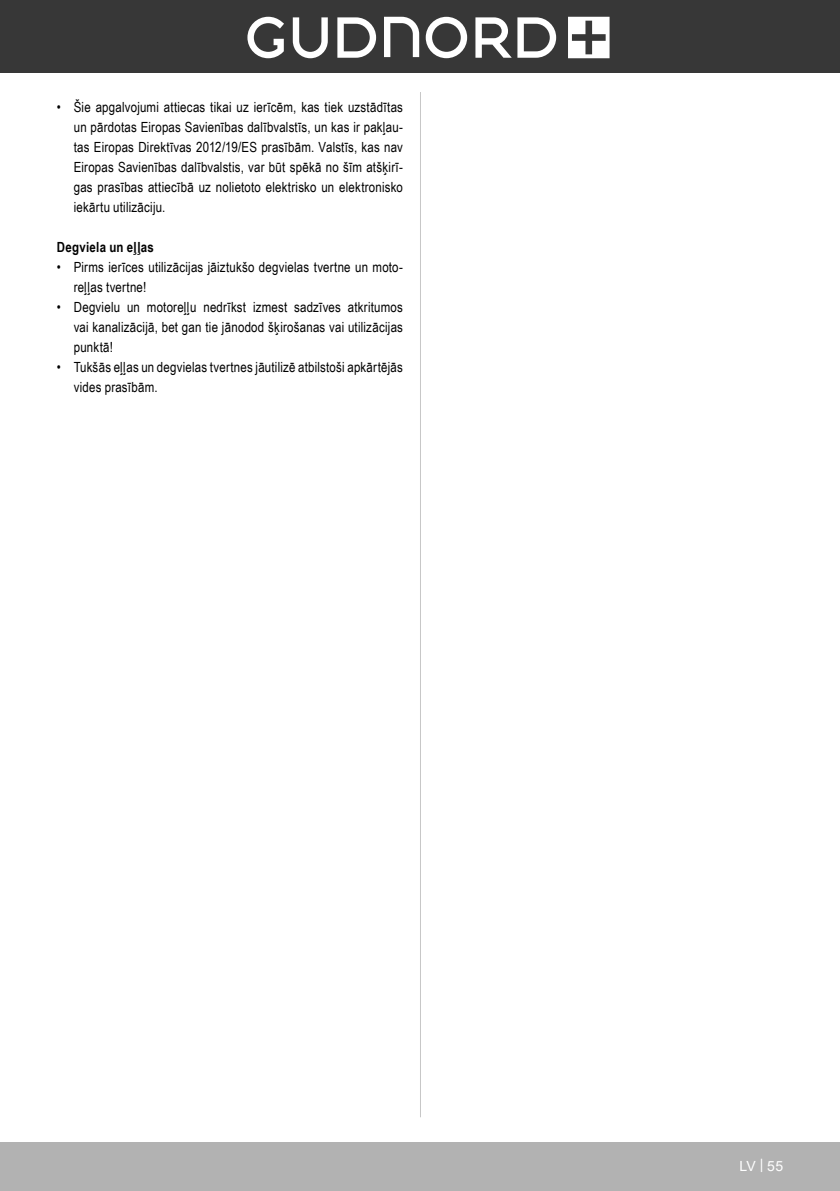
<style>
.page{position:relative;width:840px;height:1191px;background:#fff}
.page>*{position:absolute;margin:0;border:0;box-sizing:border-box;transform-origin:0 0}
.t1{font:14px/20px "Arial Narrow";letter-spacing:.015em;color:#000;text-align:justify}
.Grundtext{font:700 14px "Arial Narrow";letter-spacing:.02em;color:#000}
.t2{font:14px "Arial";color:#fff}
</style>
<div class="page">
<div style="left:0;top:1142px;width:839px;height:49px;background:#b2b2b2"></div>
<div style="left:0;top:0;width:839px;height:72px;background:#373737"></div>
<svg style="left:568px;top:17px;width:41px;height:41px"></svg>
<svg style="left:425px;top:17px;width:42px;height:41px"></svg>
<svg style="left:384px;top:17px;width:35px;height:40px"></svg>
<svg style="left:337px;top:17px;width:39px;height:41px"></svg>
<svg style="left:292px;top:17px;width:35px;height:41px"></svg>
<svg style="left:517px;top:17px;width:39px;height:41px"></svg>
<svg style="left:475px;top:17px;width:36px;height:41px"></svg>
<svg style="left:247px;top:17px;width:37px;height:41px"></svg>
<hr style="left:420px;top:92px;width:1px;height:1025px;background:#c7c7c7">
<p class="t1" style="left:74px;top:97px;width:330px;text-indent:-17px">• Šie apgalvojumi attiecas tikai uz ierīcēm, kas tiek uzstādītas un pārdotas Eiropas Savienības dalībvalstīs, un kas ir pakļau&shy;tas Eiropas Direktīvas 2012/19/ES prasībām. Valstīs, kas nav Eiropas Savienības dalībvalstis, var būt spēkā no šīm atšķirī&shy;gas prasības attiecībā uz nolietoto elektrisko un elektronisko iekārtu utilizāciju.</p>
<p class="Grundtext" style="left:57px;top:236px;width:99px">Degviela un eļļas</p>
<p class="t1" style="left:74px;top:257px;width:330px;text-indent:-17px">• Pirms ierīces utilizācijas jāiztukšo degvielas tvertne un moto&shy;reļļas tvertne!</p>
<p class="t1" style="left:74px;top:297px;width:330px;text-indent:-17px">• Degvielu un motoreļļu nedrīkst izmest sadzīves atkritumos vai kanalizācijā, bet gan tie jānodod šķirošanas vai utilizācijas punktā!</p>
<p class="t1" style="left:74px;top:357px;width:330px;text-indent:-17px">• Tukšās eļļas un degvielas tvertnes jāutilizē atbilstoši apkārtējās vides prasībām.</p>
<p class="t2" style="left:739px;top:1156px;width:45px">LV | 55</p>
</div>
